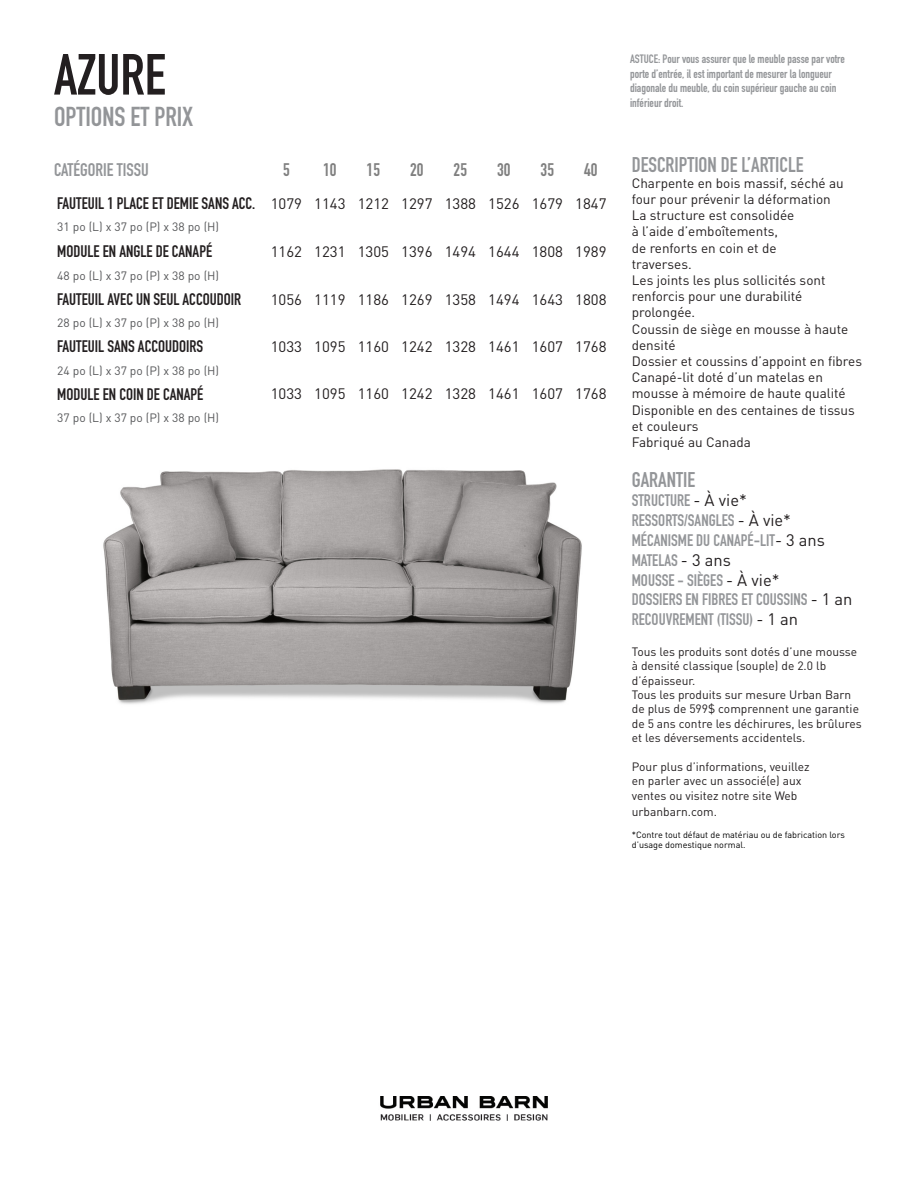
<style>
.page{position:relative;width:918px;height:1188px;background:#fff}
.page>*{position:absolute;margin:0;border:0;box-sizing:border-box;transform-origin:0 0}
.t1{font:57px "DIN Engschrift Std";color:#231f20}
.t2{font:27px "DIN Engschrift Std";color:#939598}
.t3{font:21px "DIN Engschrift Std";color:#939598}
.Grade{font:18px "DIN Engschrift Std";color:#7f7f7f}
.t4{font:18px "DIN Engschrift Std";color:#939598}
.t5{font:16.5px "DIN Engschrift Std";color:#939598}
.Grade-2{font:16.5px "DIN Engschrift Std";color:#231f20}
.Grade-3{font:15px "DINOT";color:#231f20}
.t6{font:13.5px/16.2px "DINOT";color:#231f20}
.t7{font:12px/14.4px "DINOT";color:#231f20}
.Grade-4{font:12px/14.4px "DIN Engschrift Std";color:#939598}
.Grade-5{font:12px "DINOT";color:#57585a}
.t8{font:9px "DINOT";color:#000}
.s1{font-family:"DINOT";color:#231f20}
</style>
<div class="page">
<img style="left:380px;top:1096px;width:168px;height:25px">
<img style="left:103px;top:469px;width:479px;height:235px">
<p class="t1" style="left:54px;top:41px;width:113px">AZURE</p>
<p class="t2" style="left:54px;top:101px;width:140px">OPTIONS ET PRIX</p>
<p class="t4" style="left:54px;top:159px;width:96px">CATÉGORIE TISSU</p>
<p class="Grade" style="left:283px;top:159px;width:8px">5</p>
<p class="Grade" style="left:323px;top:159px;width:15px">10</p>
<p class="Grade" style="left:367px;top:159px;width:15px">15</p>
<p class="Grade" style="left:410px;top:159px;width:15px">20</p>
<p class="Grade" style="left:454px;top:159px;width:15px">25</p>
<p class="Grade" style="left:497px;top:159px;width:15px">30</p>
<p class="Grade" style="left:541px;top:159px;width:15px">35</p>
<p class="Grade" style="left:584px;top:159px;width:15px">40</p>
<p class="Grade-2" style="left:57px;top:193px;width:200px">FAUTEUIL 1 PLACE ET DEMIE SANS ACC.</p>
<p class="Grade-3" style="left:271px;top:193px;width:33px">1079</p>
<p class="Grade-3" style="left:314px;top:193px;width:33px">1143</p>
<p class="Grade-3" style="left:358px;top:193px;width:33px">1212</p>
<p class="Grade-3" style="left:401px;top:193px;width:33px">1297</p>
<p class="Grade-3" style="left:445px;top:193px;width:33px">1388</p>
<p class="Grade-3" style="left:488px;top:193px;width:33px">1526</p>
<p class="Grade-3" style="left:532px;top:193px;width:33px">1679</p>
<p class="Grade-3" style="left:575px;top:193px;width:33px">1847</p>
<p class="Grade-5" style="left:57px;top:219px;width:163px">31 po (L) x 37 po (P) x 38 po (H)</p>
<p class="Grade-2" style="left:57px;top:241px;width:156px">MODULE EN ANGLE DE CANAPÉ</p>
<p class="Grade-3" style="left:271px;top:241px;width:33px">1162</p>
<p class="Grade-3" style="left:314px;top:241px;width:33px">1231</p>
<p class="Grade-3" style="left:358px;top:241px;width:33px">1305</p>
<p class="Grade-3" style="left:401px;top:241px;width:33px">1396</p>
<p class="Grade-3" style="left:445px;top:241px;width:33px">1494</p>
<p class="Grade-3" style="left:488px;top:241px;width:33px">1644</p>
<p class="Grade-3" style="left:532px;top:241px;width:33px">1808</p>
<p class="Grade-3" style="left:575px;top:241px;width:33px">1989</p>
<p class="Grade-5" style="left:57px;top:268px;width:163px">48 po (L) x 37 po (P) x 38 po (H)</p>
<p class="Grade-2" style="left:57px;top:289px;width:185px">FAUTEUIL AVEC UN SEUL ACCOUDOIR</p>
<p class="Grade-3" style="left:271px;top:289px;width:33px">1056</p>
<p class="Grade-3" style="left:314px;top:289px;width:33px">1119</p>
<p class="Grade-3" style="left:358px;top:289px;width:33px">1186</p>
<p class="Grade-3" style="left:401px;top:289px;width:33px">1269</p>
<p class="Grade-3" style="left:445px;top:289px;width:33px">1358</p>
<p class="Grade-3" style="left:488px;top:289px;width:33px">1494</p>
<p class="Grade-3" style="left:532px;top:289px;width:33px">1643</p>
<p class="Grade-3" style="left:575px;top:289px;width:33px">1808</p>
<p class="Grade-5" style="left:57px;top:315px;width:163px">28 po (L) x 37 po (P) x 38 po (H)</p>
<p class="Grade-2" style="left:57px;top:337px;width:148px">FAUTEUIL SANS ACCOUDOIRS</p>
<p class="Grade-3" style="left:271px;top:336px;width:33px">1033</p>
<p class="Grade-3" style="left:314px;top:336px;width:33px">1095</p>
<p class="Grade-3" style="left:358px;top:336px;width:33px">1160</p>
<p class="Grade-3" style="left:401px;top:336px;width:33px">1242</p>
<p class="Grade-3" style="left:445px;top:336px;width:33px">1328</p>
<p class="Grade-3" style="left:488px;top:336px;width:33px">1461</p>
<p class="Grade-3" style="left:532px;top:336px;width:33px">1607</p>
<p class="Grade-3" style="left:575px;top:336px;width:33px">1768</p>
<p class="Grade-5" style="left:57px;top:362px;width:163px">24 po (L) x 37 po (P) x 38 po (H)</p>
<p class="Grade-2" style="left:57px;top:384px;width:148px">MODULE EN COIN DE CANAPÉ</p>
<p class="Grade-3" style="left:271px;top:384px;width:33px">1033</p>
<p class="Grade-3" style="left:314px;top:384px;width:33px">1095</p>
<p class="Grade-3" style="left:358px;top:384px;width:33px">1160</p>
<p class="Grade-3" style="left:401px;top:384px;width:33px">1242</p>
<p class="Grade-3" style="left:445px;top:384px;width:33px">1328</p>
<p class="Grade-3" style="left:488px;top:384px;width:33px">1461</p>
<p class="Grade-3" style="left:532px;top:384px;width:33px">1607</p>
<p class="Grade-3" style="left:575px;top:384px;width:33px">1768</p>
<p class="Grade-5" style="left:57px;top:409px;width:163px">37 po (L) x 37 po (P) x 38 po (H)</p>
<p class="Grade-4" style="left:630px;top:52px;width:217px">ASTUCE: Pour vous assurer que le meuble passe par votre porte d’entrée, il est important de mesurer la longueur diagonale du meuble, du coin supérieur gauche au coin inférieur droit.</p>
<p class="t3" style="left:632px;top:152px;width:173px">DESCRIPTION DE L’ARTICLE</p>
<p class="t6" style="left:632px;top:174px;width:214px">Charpente en bois massif, séché au four pour prévenir la déformation</p>
<p class="t6" style="left:632px;top:207px;width:164px">La structure est consolidée</p>
<p class="t6" style="left:632px;top:223px;width:148px">à l’aide d’emboîtements,</p>
<p class="t6" style="left:632px;top:239px;width:146px">de renforts en coin et de</p>
<p class="t6" style="left:632px;top:255px;width:61px">traverses.</p>
<p class="t6" style="left:632px;top:271px;width:195px">Les joints les plus sollicités sont renforcis pour une durabilité prolongée.</p>
<p class="t6" style="left:632px;top:320px;width:218px">Coussin de siège en mousse à haute densité</p>
<p class="t6" style="left:632px;top:352px;width:232px">Dossier et coussins d’appoint en fibres</p>
<p class="t6" style="left:632px;top:369px;width:215px">Canapé-lit doté d’un matelas en mousse à mémoire de haute qualité</p>
<p class="t6" style="left:632px;top:401px;width:225px">Disponible en des centaines de tissus et couleurs</p>
<p class="t6" style="left:632px;top:433px;width:121px">Fabriqué au Canada</p>
<p class="t3" style="left:632px;top:467px;width:65px">GARANTIE</p>
<p class="t5" style="left:632px;top:491px;width:117px">STRUCTURE <span class="s1">- À vie*</span></p>
<p class="t5" style="left:632px;top:511px;width:161px">RESSORTS/SANGLES <span class="s1">- À vie*</span></p>
<p class="t5" style="left:632px;top:530px;width:195px">MÉCANISME DU CANAPÉ-LIT<span class="s1">- 3 ans</span></p>
<p class="t5" style="left:632px;top:550px;width:101px">MATELAS <span class="s1">- 3 ans</span></p>
<p class="t5" style="left:632px;top:570px;width:149px">MOUSSE - SIÈGES <span class="s1">- À vie*</span></p>
<p class="t5" style="left:632px;top:590px;width:222px">DOSSIERS EN FIBRES ET COUSSINS <span class="s1">- 1 an</span></p>
<p class="t5" style="left:632px;top:610px;width:168px">RECOUVREMENT (TISSU) <span class="s1">- 1 an</span></p>
<p class="t7" style="left:632px;top:644px;width:227px">Tous les produits sont dotés d’une mousse à densité classique (souple) de 2.0 lb d’épaisseur.</p>
<p class="t7" style="left:632px;top:687px;width:232px">Tous les produits sur mesure Urban Barn de plus de 599$ comprennent une garantie de 5 ans contre les déchirures, les brûlures et les déversements accidentels.</p>
<p class="t7" style="left:632px;top:759px;width:179px">Pour plus d’informations, veuillez</p>
<p class="t7" style="left:632px;top:773px;width:171px">en parler avec un associé(e) aux</p>
<p class="t7" style="left:632px;top:788px;width:167px">ventes ou visitez notre site Web</p>
<p class="t7" style="left:632px;top:804px;width:87px">urbanbarn.com.</p>
<p class="t8" style="left:632px;top:828px;width:215px">*Contre tout défaut de matériau ou de fabrication lors</p>
<p class="t8" style="left:632px;top:839px;width:115px">d’usage domestique normal.</p>
</div>
